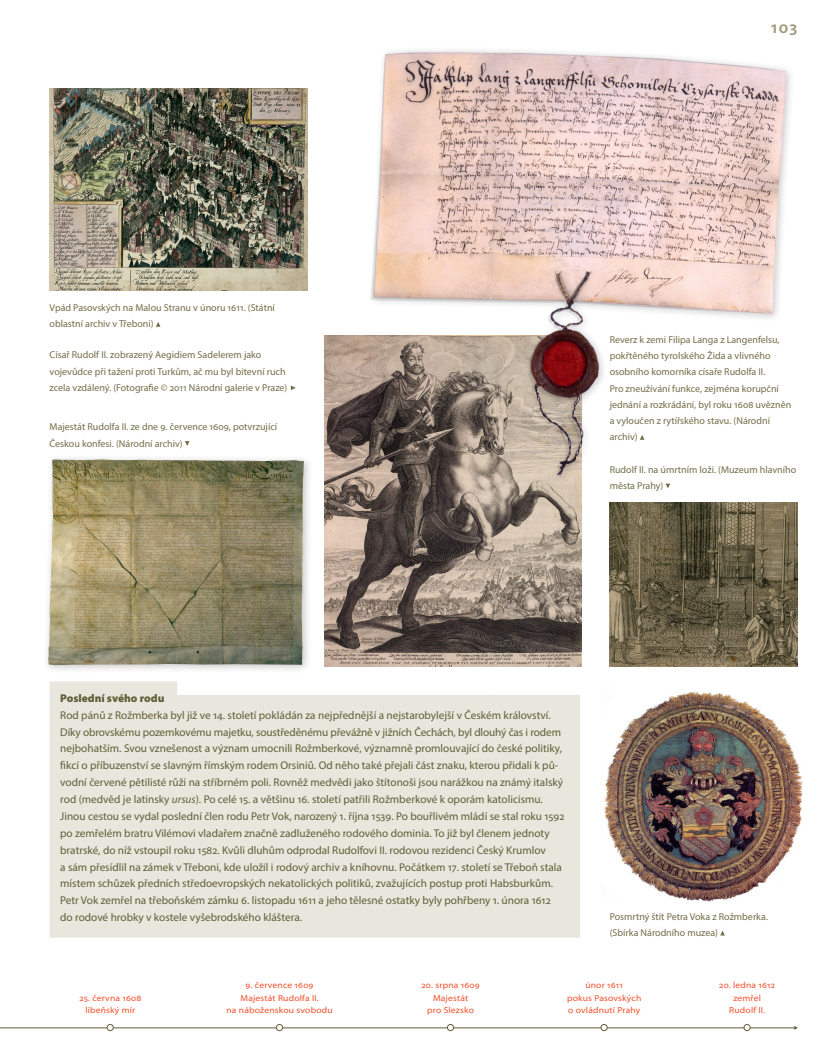
<style>
.page{position:relative;width:833px;height:1063px;background:#fff}
.page>*{position:absolute;margin:0;border:0;box-sizing:border-box;transform-origin:0 0}
.t1{font:600 17.5px "Myriad Pro";color:#9f9b7b}
.Text_box{font:11.25px/16.9px "Myriad Pro";color:#625e38}
.Nadpis_box{font:900 11.25px "Myriad Pro";color:#625e38}
.Popisek{font:10px/16.2px "Myriad Pro";color:#726e49}
.lista_red{font:semi-expanded 8.75px/12.5px "Myriad Pro";letter-spacing:.02em;color:#f04c28;text-align:center}
.s1{font-style:italic}
</style>
<div class="page">
<hr style="left:0;top:1028px;width:796px;height:1px;background:#625e38">
<div style="left:50px;top:681px;width:530px;height:257px;background:#e7e7dd"></div>
<div style="left:107px;top:1024px;width:6px;height:7px;background:#fff;border-radius:50%"></div>
<div style="left:107px;top:1024px;width:7px;height:7px;border:1px solid #625e38;border-radius:50%"></div>
<div style="left:276px;top:1024px;width:6px;height:7px;background:#fff;border-radius:50%"></div>
<div style="left:276px;top:1024px;width:7px;height:7px;border:1px solid #625e38;border-radius:50%"></div>
<div style="left:601px;top:1024px;width:6px;height:7px;background:#fff;border-radius:50%"></div>
<div style="left:600px;top:1024px;width:7px;height:7px;border:1px solid #625e38;border-radius:50%"></div>
<div style="left:447px;top:1024px;width:6px;height:7px;background:#fff;border-radius:50%"></div>
<div style="left:447px;top:1024px;width:7px;height:7px;border:1px solid #625e38;border-radius:50%"></div>
<div style="left:744px;top:1024px;width:6px;height:7px;background:#fff;border-radius:50%"></div>
<div style="left:743px;top:1024px;width:7px;height:7px;border:1px solid #625e38;border-radius:50%"></div>
<svg style="left:291px;top:385px;width:5px;height:5px"></svg>
<svg style="left:185px;top:441px;width:4px;height:5px"></svg>
<svg style="left:156px;top:322px;width:4px;height:5px"></svg>
<svg style="left:720px;top:931px;width:5px;height:5px"></svg>
<img style="left:325px;top:336px;width:256px;height:330px">
<img style="left:604px;top:691px;width:199px;height:210px">
<img style="left:50px;top:89px;width:257px;height:201px">
<div style="left:42px;top:454px;width:271px;height:220px;background:#231f20;opacity:.25"></div>
<img style="left:48px;top:459px;width:256px;height:206px">
<img style="left:609px;top:502px;width:188px;height:164px">
<div style="left:366px;top:46px;width:428px;height:439px;background:#231f20;opacity:.25"></div>
<img style="left:370px;top:49px;width:415px;height:429px">
<h1 class="t1" style="left:770px;top:16px;width:28px">103</h1>
<p class="Popisek" style="left:50px;top:300px;width:227px">Vpád Pasovských na Malou Stranu v únoru 1611. (Státní oblastní archiv v Třeboni)</p>
<p class="Popisek" style="left:50px;top:347px;width:239px">Císař Rudolf II. zobrazený Aegidiem Sadelerem jako vojevůdce při tažení proti Turkům, ač mu byl bitevní ruch zcela vzdálený. (Fotografie © 2011 Národní galerie v Praze)</p>
<p class="Popisek" style="left:50px;top:419px;width:229px">Majestát Rudolfa II. ze dne 9. července 1609, potvrzující<br>Českou konfesi. (Národní archiv)</p>
<p class="Popisek" style="left:609px;top:331px;width:183px">Reverz k zemi Filipa Langa z Langenfelsu, pokřtěného tyrolského Žida a vlivného osobního komorníka císaře Rudolfa II.<br>Pro zneužívání funkce, zejména korupční jednání a rozkrádání, byl roku 1608 uvězněn a vyloučen z rytířského stavu. (Národní archiv)</p>
<p class="Popisek" style="left:609px;top:461px;width:188px">Rudolf II. na úmrtním loži. (Muzeum hlavního města Prahy)</p>
<p class="Nadpis_box" style="left:60px;top:690px;width:106px">Poslední svého rodu</p>
<p class="Text_box" style="left:60px;top:706px;width:504px">Rod pánů z Rožmberka byl již ve 14. století pokládán za nejpřednější a nejstarobylejší v Českém království.<br>Díky obrovskému pozemkovému majetku, soustředěnému převážně v jižních Čechách, byl dlouhý čas i rodem nejbohatším. Svou vznešenost a význam umocnili Rožmberkové, významně promlouvající do české politiky, fikcí o příbuzenství se slavným římským rodem Orsiniů. Od něho také přejali část znaku, kterou přidali k pů&shy;vodní červené pětilisté růži na stříbrném poli. Rovněž medvědi jako štítonoši jsou narážkou na známý italský rod (medvěd je latinsky <span class="s1">ursus</span>). Po celé 15. a většinu 16. století patřili Rožmberkové k oporám katolicismu.</p>
<p class="Text_box" style="left:60px;top:807px;width:505px">Jinou cestou se vydal poslední člen rodu Petr Vok, narozený 1. října 1539. Po bouřlivém mládí se stal roku 1592 po zemřelém bratru Vilémovi vladařem značně zadluženého rodového dominia. To již byl členem jednoty bratrské, do níž vstoupil roku 1582. Kvůli dluhům odprodal Rudolfovi II. rodovou rezidenci Český Krumlov<br>a sám přesídlil na zámek v Třeboni, kde uložil i rodový archiv a knihovnu. Počátkem 17. století se Třeboň stala místem schůzek předních středoevropských nekatolických politiků, zvažujících postup proti Habsburkům.<br>Petr Vok zemřel na třeboňském zámku 6. listopadu 1611 a jeho tělesné ostatky byly pohřbeny 1. února 1612 do rodové hrobky v kostele vyšebrodského kláštera.</p>
<p class="Popisek" style="left:609px;top:908px;width:160px">Posmrtný štít Petra Voka z Rožmberka. (Sbírka Národního muzea)</p>
<p class="lista_red" style="left:79px;top:992px;width:63px">25. června 1608</p>
<p class="lista_red" style="left:85px;top:1004px;width:51px">libeňský mír</p>
<p class="lista_red" style="left:246px;top:979px;width:69px">9. července 1609</p>
<p class="lista_red" style="left:226px;top:992px;width:108px">Majestát Rudolfa II.<br>na náboženskou svobodu</p>
<p class="lista_red" style="left:421px;top:979px;width:60px">20. srpna 1609</p>
<p class="lista_red" style="left:433px;top:992px;width:37px">Majestát</p>
<p class="lista_red" style="left:427px;top:1004px;width:48px">pro Slezsko</p>
<p class="lista_red" style="left:585px;top:979px;width:39px">únor 1611</p>
<p class="lista_red" style="left:567px;top:992px;width:76px">pokus Pasovských</p>
<p class="lista_red" style="left:568px;top:1004px;width:74px">o ovládnutí Prahy</p>
<p class="lista_red" style="left:719px;top:979px;width:57px">20. ledna 1612</p>
<p class="lista_red" style="left:733px;top:992px;width:29px">zemřel</p>
<p class="lista_red" style="left:729px;top:1004px;width:37px">Rudolf II.</p>
</div>
